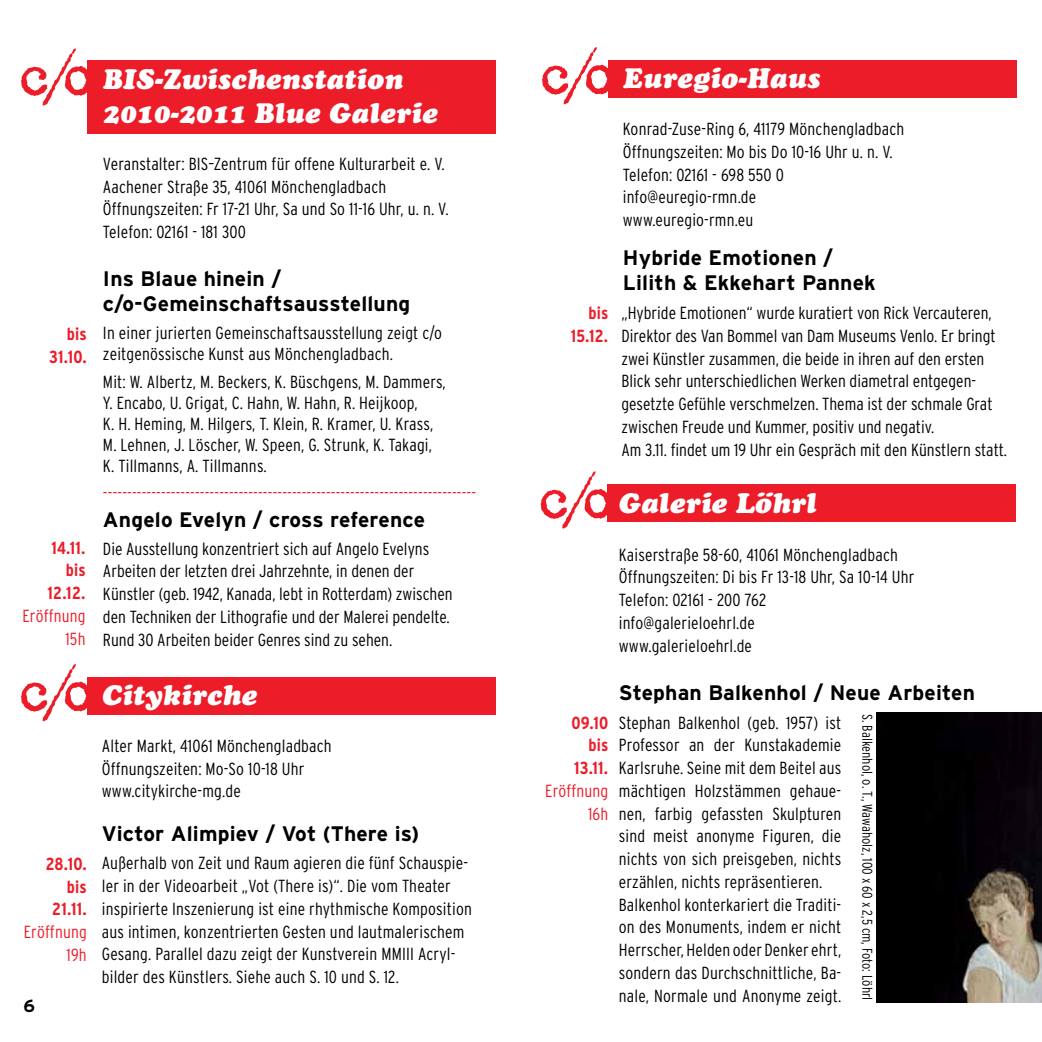
<style>
.page{position:relative;width:1042px;height:1042px;background:#fff}
.page>*{position:absolute;margin:0;border:0;box-sizing:border-box;transform-origin:0 0}
.t1{font:italic 28px/33.6px "Cooper Black Std";letter-spacing:.01em;color:#fff}
.t2{font:700 21px/25.2px "Interstate";letter-spacing:.01em;color:#000}
.t3{font:300 condensed 17.5px/22.8px "Interstate";letter-spacing:.01em;color:#000}
.t4{font:300 condensed 17.5px/22.8px "Interstate";letter-spacing:.01em;color:#ed1c29;text-align:right}
.t5{font:700 condensed 17.5px/22.8px "Interstate";letter-spacing:.01em;color:#ed1c29;text-align:right}
.t6{font:700 17.5px "Interstate";color:#000}
.t7{font:300 condensed 14px "Interstate";color:#000}
</style>
<div class="page">
<div style="left:87px;top:60px;width:409px;height:73px;background:#ed1c29"></div>
<svg style="left:21px;top:48px;width:66px;height:58px"></svg>
<div style="left:87px;top:677px;width:409px;height:37px;background:#ed1c29"></div>
<svg style="left:21px;top:664px;width:71px;height:57px"></svg>
<div style="left:608px;top:60px;width:409px;height:38px;background:#ed1c29"></div>
<svg style="left:542px;top:47px;width:66px;height:57px"></svg>
<div style="left:607px;top:484px;width:409px;height:37px;background:#ed1c29"></div>
<svg style="left:541px;top:471px;width:70px;height:58px"></svg>
<img style="left:876px;top:712px;width:166px;height:290px">
<p class="t5" style="left:49px;top:322px;width:39px">bis<br>31.10.</p>
<p class="t5" style="left:47px;top:536px;width:40px">14.11. bis<br>12.12.</p>
<p class="t4" style="left:22px;top:604px;width:65px">Eröffnung<br>15h</p>
<p class="t5" style="left:46px;top:852px;width:43px">28.10. bis<br>21.11.</p>
<p class="t4" style="left:24px;top:920px;width:65px">Eröffnung<br>19h</p>
<p class="t6" style="left:24px;top:995px;width:13px">6</p>
<h1 class="t1" style="left:103px;top:62px;width:336px">BIS-Zwischenstation<br>2010-2011 Blue Galerie</h1>
<p class="t3" style="left:103px;top:152px;width:347px">Veranstalter: BIS–Zentrum für offene Kulturarbeit e. V.<br>Aachener Straße 35, 41061 Mönchengladbach Öffnungszeiten: Fr 17-21 Uhr, Sa und So 11-16 Uhr, u. n. V.<br>Telefon: 02161 - 181 300</p>
<p class="t2" style="left:103px;top:266px;width:309px">Ins Blaue hinein / c/o-Gemeinschaftsausstellung</p>
<p class="t3" style="left:103px;top:322px;width:340px;line-height:21px">In einer jurierten Gemeinschaftsausstellung zeigt c/o zeitgenössische Kunst aus Mönchengladbach.</p>
<p class="t3" style="left:103px;top:371px;width:344px;line-height:21px">Mit: W. Albertz, M. Beckers, K. Büschgens, M. Dammers, Y. Encabo, U. Grigat, C. Hahn, W. Hahn, R. Heijkoop,<br>K. H. Heming, M. Hilgers, T. Klein, R. Kramer, U. Krass, M. Lehnen, J. Löscher, W. Speen, G. Strunk, K. Takagi, K. Tillmanns, A. Tillmanns.</p>
<p class="t4" style="left:103px;top:481px;width:375px">-----------------------------------------------------------------------------</p>
<p class="t2" style="left:103px;top:506px;width:323px">Angelo Evelyn / cross reference</p>
<p class="t3" style="left:103px;top:537px;width:351px">Die Ausstellung konzentriert sich auf Angelo Evelyns Arbeiten der letzten drei Jahrzehnte, in denen der Künstler (geb. 1942, Kanada, lebt in Rotterdam) zwischen den Techniken der Lithografie und der Malerei pendelte.<br>Rund 30 Arbeiten beider Genres sind zu sehen.</p>
<h1 class="t1" style="left:102px;top:678px;width:157px">Citykirche</h1>
<p class="t3" style="left:102px;top:734px;width:231px">Alter Markt, 41061 Mönchengladbach<br>Öffnungszeiten: Mo-So 10-18 Uhr www.citykirche-mg.de</p>
<p class="t2" style="left:102px;top:821px;width:319px">Victor Alimpiev / Vot (There is)</p>
<p class="t3" style="left:102px;top:851px;width:371px">Außerhalb von Zeit und Raum agieren die fünf Schauspie&shy;ler in der Videoarbeit „Vot (There is)“. Die vom Theater inspirierte Inszenierung ist eine rhythmische Komposition aus intimen, konzentrierten Gesten und lautmalerischem Gesang. Parallel dazu zeigt der Kunstverein MMIII Acryl&shy;bilder des Künstlers. Siehe auch S. 10 und S. 12.</p>
<p class="t5" style="left:571px;top:301px;width:39px">bis<br>15.12.</p>
<h1 class="t1" style="left:623px;top:61px;width:198px">Euregio-Haus</h1>
<p class="t3" style="left:623px;top:117px;width:283px">Konrad-Zuse-Ring 6, 41179 Mönchengladbach<br>Öffnungszeiten: Mo bis Do 10-16 Uhr u. n. V.<br>Telefon: 02161 - 698 550 0 info@euregio-rmn.de<br>www.euregio-rmn.eu</p>
<p class="t2" style="left:623px;top:245px;width:254px">Hybride Emotionen /<br>Lilith &amp; Ekkehart Pannek</p>
<p class="t3" style="left:621px;top:301px;width:387px">„Hybride Emotionen“ wurde kuratiert von Rick Vercauteren, Direktor des Van Bommel van Dam Museums Venlo. Er bringt zwei Künstler zusammen, die beide in ihren auf den ersten Blick sehr unterschiedlichen Werken diametral entgegen&shy;gesetzte Gefühle verschmelzen. Thema ist der schmale Grat zwischen Freude und Kummer, positiv und negativ.<br>Am 3.11. findet um 19 Uhr ein Gespräch mit den Künstlern statt.</p>
<p class="t5" style="left:571px;top:711px;width:38px">09.10 bis<br>13.11.</p>
<p class="t4" style="left:545px;top:779px;width:65px">Eröffnung<br>16h</p>
<h1 class="t1" style="left:619px;top:486px;width:199px">Galerie Löhrl</h1>
<p class="t3" style="left:619px;top:543px;width:297px">Kaiserstraße 58-60, 41061 Mönchengladbach Öffnungszeiten: Di bis Fr 13-18 Uhr, Sa 10-14 Uhr Telefon: 02161 - 200 762<br>info@galerieloehrl.de<br>www.galerieloehrl.de</p>
<p class="t2" style="left:619px;top:679px;width:358px">Stephan Balkenhol / Neue Arbeiten</p>
<p class="t3" style="left:619px;top:711px;width:224px">Stephan Balkenhol (geb. 1957) ist Professor an der Kunstakademie Karlsruhe. Seine mit dem Beitel aus mächtigen Holzstämmen gehaue&shy;nen, farbig gefassten Skulpturen sind meist anonyme Figuren, die nichts von sich preisgeben, nichts erzählen, nichts repräsentieren.<br>Balkenhol konterkariert die Traditi&shy;on des Monuments, indem er nicht Herrscher, Helden oder Denker ehrt, sondern das Durchschnittliche, Ba&shy;nale, Normale und Anonyme zeigt.</p>
<p class="t7" style="left:876px;top:714px;width:288px;rotate:90deg">S. Balkenhol, o. T., Wawaholz, 100 x 60 x 2,5 cm, Foto: Löhrl</p>
</div>
